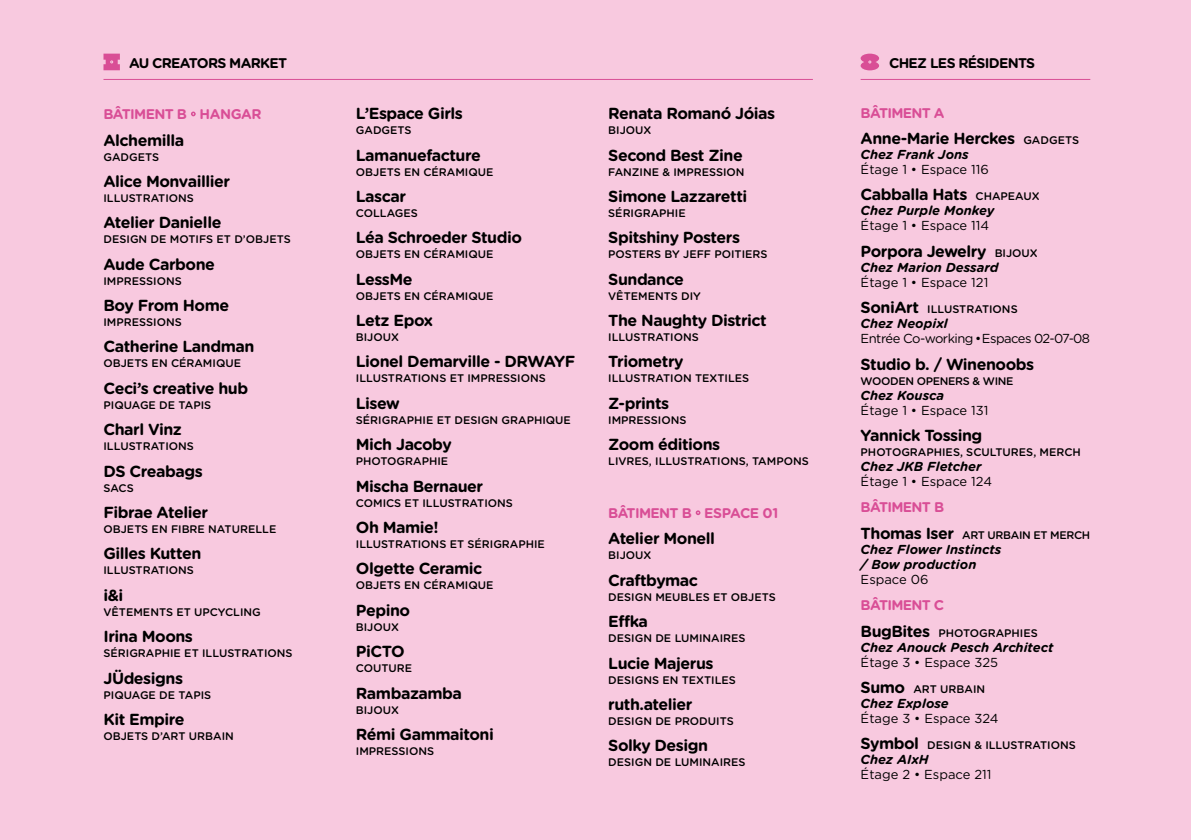
<style>
.page{position:relative;width:1191px;height:840px;background:#fff}
.page>*{position:absolute;margin:0;border:0;box-sizing:border-box;transform-origin:0 0}
.t1{font:700 16px "Gotham Rounded";letter-spacing:-.03em;color:#000}
.t2{font:700 14px "Gotham Rounded";letter-spacing:-.05em;color:#d94e96}
.t3{font:700 14px "Gotham Rounded";letter-spacing:-.05em;color:#000}
.t4{font:italic 700 13px/15px "Gotham Rounded";color:#000}
.t5{font:13px "Gotham Rounded";color:#000}
.t6{font:13px "Gotham Rounded";letter-spacing:-.04em;color:#000}
.t7{font:500 11px "Gotham Rounded";color:#000}
.t8{font:500 11px "Gotham Rounded";letter-spacing:-.03em;color:#000}
.s1{font-weight:500;font-size:11px}
.s2{font-weight:700;font-size:16px}
</style>
<div class="page">
<div style="left:0;top:0;width:1191px;height:839px;background:#f8c9df"></div>
<svg style="left:191px;top:111px;width:5px;height:5px"></svg>
<svg style="left:695px;top:510px;width:5px;height:5px"></svg>
<svg style="left:860px;top:54px;width:19px;height:16px"></svg>
<svg style="left:103px;top:54px;width:17px;height:16px"></svg>
<hr style="left:103px;top:79px;width:710px;height:1px;background:#d94e96">
<hr style="left:860px;top:79px;width:230px;height:1px;background:#d94e96">
<p class="t3" style="left:129px;top:53px;width:160px">AU CREATORS MARKET</p>
<p class="t3" style="left:889px;top:53px;width:148px">CHEZ LES RÉSIDENTS</p>
<p class="t2" style="left:103px;top:104px;width:160px">BÂTIMENT B HANGAR</p>
<h1 class="t1" style="left:103px;top:128px;width:82px">Alchemilla</h1>
<p class="t7" style="left:103px;top:149px;width:57px">GADGETS</p>
<h1 class="t1" style="left:103px;top:169px;width:128px">Alice Monvaillier</h1>
<p class="t7" style="left:103px;top:190px;width:92px">ILLUSTRATIONS</p>
<h1 class="t1" style="left:103px;top:211px;width:119px">Atelier Danielle</h1>
<p class="t7" style="left:103px;top:231px;width:189px">DESIGN DE MOTIFS ET D’OBJETS</p>
<h1 class="t1" style="left:103px;top:252px;width:113px">Aude Carbone</h1>
<p class="t7" style="left:103px;top:273px;width:80px">IMPRESSIONS</p>
<h1 class="t1" style="left:103px;top:293px;width:127px">Boy From Home</h1>
<p class="t7" style="left:103px;top:314px;width:80px">IMPRESSIONS</p>
<h1 class="t1" style="left:103px;top:335px;width:152px">Catherine Landman</h1>
<p class="t7" style="left:103px;top:355px;width:139px">OBJETS EN CÉRAMIQUE</p>
<h1 class="t1" style="left:103px;top:376px;width:146px">Ceci’s creative hub</h1>
<p class="t7" style="left:103px;top:397px;width:109px">PIQUAGE DE TAPIS</p>
<h1 class="t1" style="left:103px;top:417px;width:80px">Charl Vinz</h1>
<p class="t7" style="left:103px;top:438px;width:92px">ILLUSTRATIONS</p>
<h1 class="t1" style="left:103px;top:459px;width:101px">DS Creabags</h1>
<p class="t7" style="left:103px;top:479px;width:32px">SACS</p>
<h1 class="t1" style="left:103px;top:500px;width:106px">Fibrae Atelier</h1>
<p class="t7" style="left:103px;top:521px;width:174px">OBJETS EN FIBRE NATURELLE</p>
<h1 class="t1" style="left:103px;top:541px;width:99px">Gilles Kutten</h1>
<p class="t7" style="left:103px;top:562px;width:92px">ILLUSTRATIONS</p>
<h1 class="t1" style="left:103px;top:583px;width:21px">i&amp;i</h1>
<p class="t7" style="left:103px;top:603px;width:159px">VÊTEMENTS ET UPCYCLING</p>
<h1 class="t1" style="left:103px;top:624px;width:91px">Irina Moons</h1>
<p class="t7" style="left:103px;top:645px;width:191px">SÉRIGRAPHIE ET ILLUSTRATIONS</p>
<h1 class="t1" style="left:103px;top:665px;width:81px">JÜdesigns</h1>
<p class="t7" style="left:103px;top:686px;width:109px">PIQUAGE DE TAPIS</p>
<h1 class="t1" style="left:103px;top:707px;width:83px">Kit Empire</h1>
<p class="t7" style="left:103px;top:727px;width:132px">OBJETS D’ART URBAIN</p>
<h1 class="t1" style="left:356px;top:102px;width:109px">L’Espace Girls</h1>
<p class="t7" style="left:356px;top:122px;width:57px">GADGETS</p>
<h1 class="t1" style="left:356px;top:143px;width:126px">Lamanuefacture</h1>
<p class="t7" style="left:356px;top:164px;width:139px">OBJETS EN CÉRAMIQUE</p>
<h1 class="t1" style="left:356px;top:184px;width:52px">Lascar</h1>
<p class="t7" style="left:356px;top:205px;width:64px">COLLAGES</p>
<h1 class="t1" style="left:356px;top:226px;width:168px">Léa Schroeder Studio</h1>
<p class="t7" style="left:356px;top:246px;width:139px">OBJETS EN CÉRAMIQUE</p>
<h1 class="t1" style="left:356px;top:267px;width:58px">LessMe</h1>
<p class="t7" style="left:356px;top:288px;width:139px">OBJETS EN CÉRAMIQUE</p>
<h1 class="t1" style="left:356px;top:308px;width:79px">Letz Epox</h1>
<p class="t7" style="left:356px;top:329px;width:45px">BIJOUX</p>
<h1 class="t1" style="left:356px;top:350px;width:221px">Lionel Demarville - DRWAYF</h1>
<p class="t7" style="left:356px;top:370px;width:191px">ILLUSTRATIONS ET IMPRESSIONS</p>
<h1 class="t1" style="left:356px;top:391px;width:45px">Lisew</h1>
<p class="t7" style="left:356px;top:412px;width:217px">SÉRIGRAPHIE ET DESIGN GRAPHIQUE</p>
<h1 class="t1" style="left:356px;top:432px;width:97px">Mich Jacoby</h1>
<p class="t7" style="left:356px;top:453px;width:94px">PHOTOGRAPHIE</p>
<h1 class="t1" style="left:356px;top:474px;width:129px">Mischa Bernauer</h1>
<p class="t7" style="left:356px;top:494px;width:159px">COMICS ET ILLUSTRATIONS</p>
<h1 class="t1" style="left:356px;top:515px;width:84px">Oh Mamie!</h1>
<p class="t7" style="left:356px;top:536px;width:191px">ILLUSTRATIONS ET SÉRIGRAPHIE</p>
<h1 class="t1" style="left:356px;top:556px;width:128px">Olgette Ceramic</h1>
<p class="t7" style="left:356px;top:577px;width:139px">OBJETS EN CÉRAMIQUE</p>
<h1 class="t1" style="left:356px;top:598px;width:56px">Pepino</h1>
<p class="t7" style="left:356px;top:618px;width:45px">BIJOUX</p>
<h1 class="t1" style="left:356px;top:639px;width:50px">PiCTO</h1>
<p class="t7" style="left:356px;top:660px;width:58px">COUTURE</p>
<h1 class="t1" style="left:356px;top:680px;width:108px">Rambazamba</h1>
<p class="t7" style="left:356px;top:701px;width:45px">BIJOUX</p>
<h1 class="t1" style="left:356px;top:722px;width:140px">Rémi Gammaitoni</h1>
<p class="t7" style="left:356px;top:742px;width:80px">IMPRESSIONS</p>
<h1 class="t1" style="left:608px;top:102px;width:168px">Renata Romanó Jóias</h1>
<p class="t7" style="left:608px;top:122px;width:45px">BIJOUX</p>
<h1 class="t1" style="left:608px;top:143px;width:136px">Second Best Zine</h1>
<p class="t7" style="left:608px;top:164px;width:138px">FANZINE &amp; IMPRESSION</p>
<h1 class="t1" style="left:608px;top:184px;width:141px">Simone Lazzaretti</h1>
<p class="t7" style="left:608px;top:205px;width:79px">SÉRIGRAPHIE</p>
<h1 class="t1" style="left:608px;top:226px;width:133px">Spitshiny Posters</h1>
<p class="t7" style="left:608px;top:246px;width:161px">POSTERS BY JEFF POITIERS</p>
<h1 class="t1" style="left:608px;top:267px;width:77px">Sundance</h1>
<p class="t7" style="left:608px;top:288px;width:94px">VÊTEMENTS DIY</p>
<h1 class="t1" style="left:608px;top:308px;width:160px">The Naughty District</h1>
<p class="t7" style="left:608px;top:329px;width:92px">ILLUSTRATIONS</p>
<h1 class="t1" style="left:608px;top:350px;width:77px">Triometry</h1>
<p class="t7" style="left:608px;top:370px;width:142px">ILLUSTRATION TEXTILES</p>
<h1 class="t1" style="left:608px;top:391px;width:62px">Z-prints</h1>
<p class="t7" style="left:608px;top:412px;width:80px">IMPRESSIONS</p>
<h1 class="t1" style="left:608px;top:432px;width:113px">Zoom éditions</h1>
<p class="t7" style="left:608px;top:453px;width:202px">LIVRES, ILLUSTRATIONS, TAMPONS</p>
<p class="t2" style="left:608px;top:502px;width:171px">BÂTIMENT B ESPACE 01</p>
<h1 class="t1" style="left:608px;top:526px;width:108px">Atelier Monell</h1>
<p class="t7" style="left:608px;top:547px;width:45px">BIJOUX</p>
<h1 class="t1" style="left:608px;top:568px;width:91px">Craftbymac</h1>
<p class="t7" style="left:608px;top:588px;width:169px">DESIGN MEUBLES ET OBJETS</p>
<h1 class="t1" style="left:608px;top:609px;width:41px">Effka</h1>
<p class="t7" style="left:608px;top:630px;width:139px">DESIGN DE LUMINAIRES</p>
<h1 class="t1" style="left:608px;top:650px;width:107px">Lucie Majerus</h1>
<p class="t7" style="left:608px;top:671px;width:129px">DESIGNS EN TEXTILES</p>
<h1 class="t1" style="left:608px;top:692px;width:86px">ruth.atelier</h1>
<p class="t7" style="left:608px;top:712px;width:127px">DESIGN DE PRODUITS</p>
<h1 class="t1" style="left:608px;top:733px;width:101px">Solky Design</h1>
<p class="t7" style="left:608px;top:754px;width:139px">DESIGN DE LUMINAIRES</p>
<p class="t2" style="left:860px;top:102px;width:85px">BÂTIMENT A</p>
<h1 class="t1" style="left:860px;top:126px;width:220px">Anne-Marie Herckes <span class="s1">GADGETS</span></h1>
<p class="t4" style="left:860px;top:146px;width:110px">Chez Frank Jons</p>
<p class="t5" style="left:860px;top:160px;width:130px">Étage 1 • Espace 116</p>
<h1 class="t1" style="left:860px;top:183px;width:181px">Cabballa Hats <span class="s1">CHAPEAUX</span></h1>
<p class="t4" style="left:860px;top:202px;width:135px">Chez Purple Monkey</p>
<p class="t5" style="left:860px;top:217px;width:130px">Étage 1 • Espace 114</p>
<h1 class="t1" style="left:860px;top:239px;width:179px">Porpora Jewelry <span class="s1">BIJOUX</span></h1>
<p class="t4" style="left:860px;top:259px;width:139px">Chez Marion Dessard</p>
<p class="t5" style="left:860px;top:273px;width:129px">Étage 1 • Espace 121</p>
<p class="t7" style="left:860px;top:301px;width:159px"><span class="s2">SoniArt</span> ILLUSTRATIONS</p>
<p class="t4" style="left:860px;top:315px;width:89px">Chez Neopixl</p>
<p class="t6" style="left:860px;top:329px;width:231px">Entrée Co-working •Espaces 02-07-08</p>
<h1 class="t1" style="left:860px;top:352px;width:175px">Studio b. / Winenoobs</h1>
<p class="t8" style="left:860px;top:372px;width:154px">WOODEN OPENERS &amp; WINE</p>
<p class="t4" style="left:860px;top:386px;width:85px">Chez Kousca</p>
<p class="t5" style="left:860px;top:401px;width:129px">Étage 1 • Espace 131</p>
<h1 class="t1" style="left:860px;top:423px;width:123px">Yannick Tossing</h1>
<p class="t7" style="left:860px;top:444px;width:222px">PHOTOGRAPHIES, SCULTURES, MERCH</p>
<p class="t4" style="left:860px;top:458px;width:122px">Chez JKB Fletcher</p>
<p class="t5" style="left:860px;top:472px;width:133px">Étage 1 • Espace 124</p>
<p class="t2" style="left:860px;top:497px;width:85px">BÂTIMENT B</p>
<p class="t8" style="left:860px;top:526px;width:231px"><span class="s2">Thomas Iser</span> ART URBAIN ET MERCH</p>
<p class="t4" style="left:860px;top:540px;width:142px">Chez Flower Instincts / Bow production</p>
<p class="t5" style="left:860px;top:570px;width:69px">Espace 06</p>
<p class="t2" style="left:860px;top:594px;width:85px">BÂTIMENT C</p>
<p class="t7" style="left:860px;top:624px;width:179px"><span class="s2">BugBites</span> PHOTOGRAPHIES</p>
<p class="t4" style="left:860px;top:638px;width:194px">Chez Anouck Pesch Architect</p>
<p class="t5" style="left:860px;top:652px;width:139px">Étage 3 • Espace 325</p>
<p class="t7" style="left:860px;top:680px;width:126px"><span class="s2">Sumo</span> ART URBAIN</p>
<p class="t4" style="left:860px;top:695px;width:90px">Chez Explose</p>
<p class="t5" style="left:860px;top:709px;width:140px">Étage 3 • Espace 324</p>
<p class="t7" style="left:860px;top:737px;width:217px"><span class="s2">Symbol</span> DESIGN &amp; ILLUSTRATIONS</p>
<p class="t4" style="left:860px;top:751px;width:70px">Chez AIxH</p>
<p class="t5" style="left:860px;top:765px;width:132px">Étage 2 • Espace 211</p>
</div>
